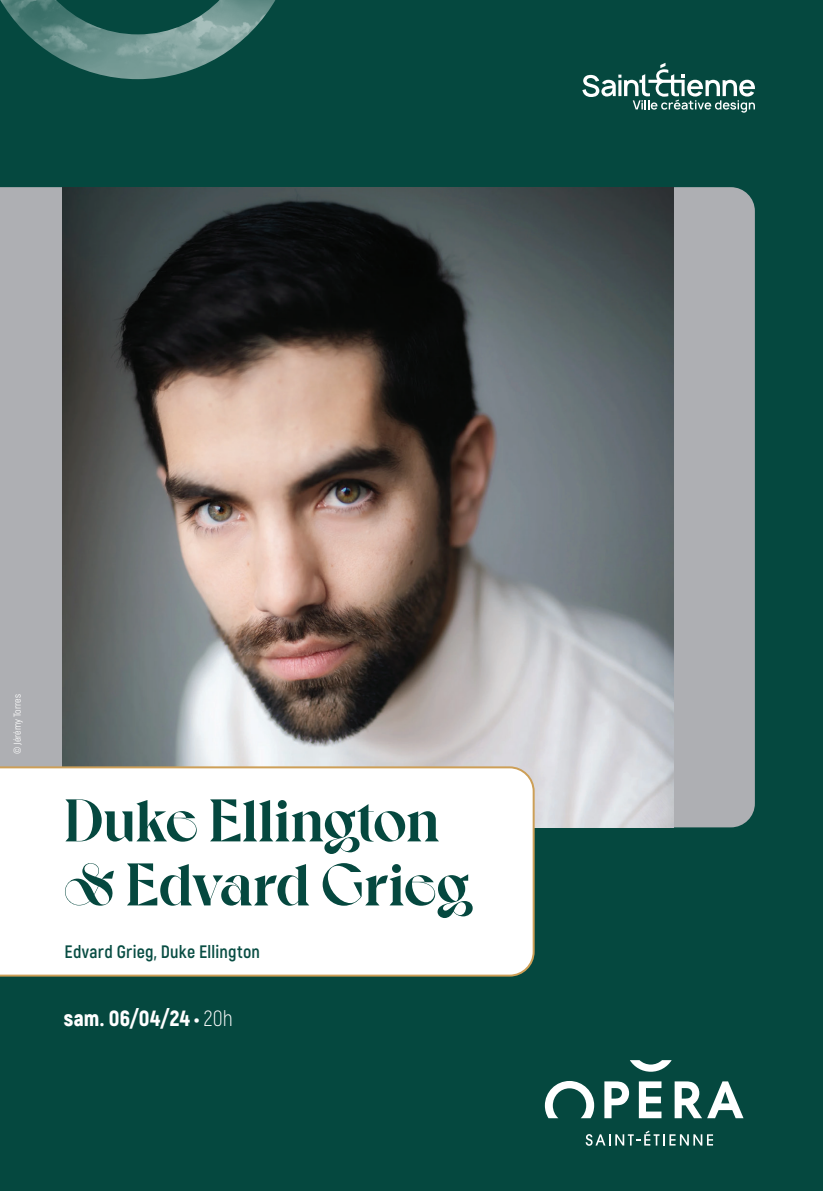
<style>
.page{position:relative;width:823px;height:1191px;background:#fff}
.page>*{position:absolute;margin:0;border:0;box-sizing:border-box;transform-origin:0 0}
.t1{font:700 60px/64px "Voyage";color:#05483f}
.t2{font:900 22px "Akrobat";letter-spacing:.015em;color:#fff}
.t3{font:700 18px "Akrobat";letter-spacing:.015em;color:#084d43}
.t4{font:10px "Akrobat";color:#fff}
.s1{font-weight:300}
</style>
<div class="page">
<div style="left:0;top:0;width:822px;height:1191px;background:#05483f"></div>
<div style="left:0;top:187px;width:754px;height:640px;background:#aeafb3"></div>
<img style="left:62px;top:187px;width:611px;height:640px">
<svg style="left:582px;top:63px;width:172px;height:50px"></svg>
<img style="left:0;top:0;width:276px;height:79px">
<div style="left:0;top:766px;width:534px;height:210px;background:#fff"></div>
<svg style="left:585px;top:1130px;width:127px;height:15px"></svg>
<svg style="left:544px;top:1081px;width:49px;height:37px"></svg>
<svg style="left:604px;top:1081px;width:24px;height:37px"></svg>
<svg style="left:638px;top:1081px;width:23px;height:37px"></svg>
<svg style="left:674px;top:1081px;width:69px;height:37px"></svg>
<svg style="left:630px;top:1060px;width:41px;height:11px"></svg>
<p class="t4" style="left:11px;top:754px;width:62px;rotate:-90deg">© Jérémy Torres</p>
<p class="t1" style="left:64px;top:789px;width:406px">Duke Ellington &amp; Edvard Grieg</p>
<p class="t3" style="left:64px;top:940px;width:197px">Edvard Grieg, Duke Ellington</p>
<p class="t2" style="left:64px;top:1003px;width:170px">sam. 06/04/24 • <span class="s1">20h</span></p>
</div>
